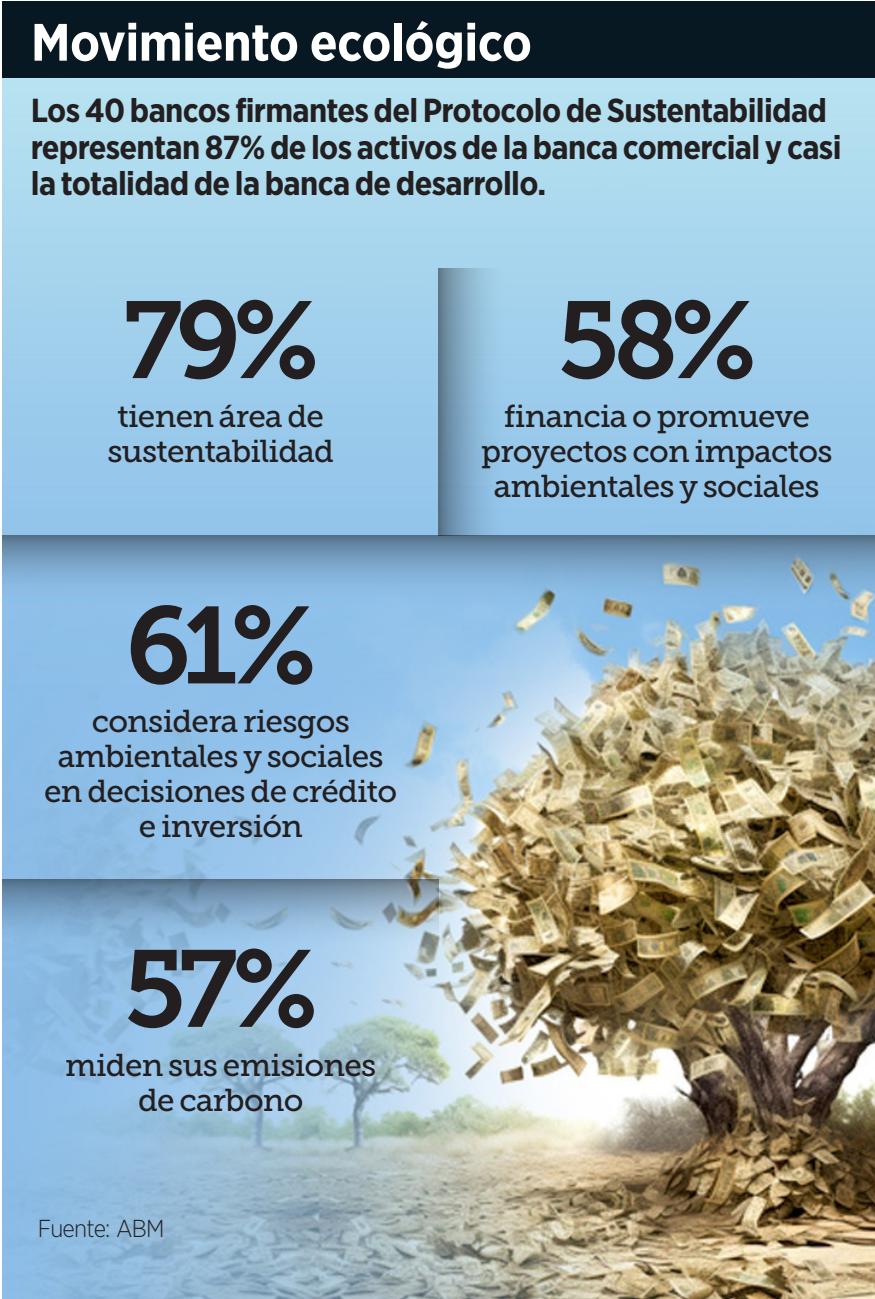
<style>
.page{position:relative;width:875px;height:1299px;background:#fff}
.page>*{position:absolute;margin:0;border:0;box-sizing:border-box;transform-origin:0 0}
.t1{font:108.5px "Museo Slab 700";letter-spacing:-.07em;color:#231f20}
.t2{font:700 52.5px "Gotham Narrow";letter-spacing:-.01em;color:#fff}
.t3{font:700 33.25px/36.8px "Gotham Narrow";letter-spacing:-.02em;color:#231f20}
.t4{font:31.5px/35px "Museo Slab 500";letter-spacing:-.025em;color:#231f20;text-align:center}
.t5{font:300 24.5px "Gotham Narrow";letter-spacing:-.03em;color:#231f20}
</style>
<div class="page">
<img style="left:3px;top:78px;width:872px;height:1220px">
<div style="left:3px;top:2px;width:872px;height:76px;background:#071822"></div>
<svg style="left:439px;top:269px;width:70px;height:267px;background:#85aeca"></svg>
<svg style="left:3px;top:536px;width:872px;height:70px;background:#7ba5c7"></svg>
<svg style="left:3px;top:879px;width:436px;height:70px;background:#84a7c3"></svg>
<h2 class="t2" style="left:31px;top:8px;width:503px">Movimiento ecológico</h2>
<p class="t3" style="left:31px;top:92px;width:812px">Los 40 bancos firmantes del Protocolo de Sustentabilidad representan 87% de los activos de la banca comercial y casi la totalidad de la banca de desarrollo.</p>
<h1 class="t1" style="left:123px;top:279px;width:198px">79%</h1>
<p class="t4" style="left:107px;top:399px;width:228px">tienen área de sustentabilidad</p>
<h1 class="t1" style="left:125px;top:584px;width:193px">61%</h1>
<p class="t4" style="left:44px;top:704px;width:355px">considera riesgos ambientales y sociales en decisiones de crédito e inversión</p>
<h1 class="t1" style="left:124px;top:927px;width:196px">57%</h1>
<p class="t4" style="left:65px;top:1047px;width:312px">miden sus emisiones de carbono</p>
<p class="t5" style="left:38px;top:1213px;width:128px">Fuente: ABM</p>
<h1 class="t1" style="left:557px;top:279px;width:201px">58%</h1>
<p class="t4" style="left:481px;top:399px;width:353px">financia o promueve proyectos con impactos ambientales y sociales</p>
</div>
